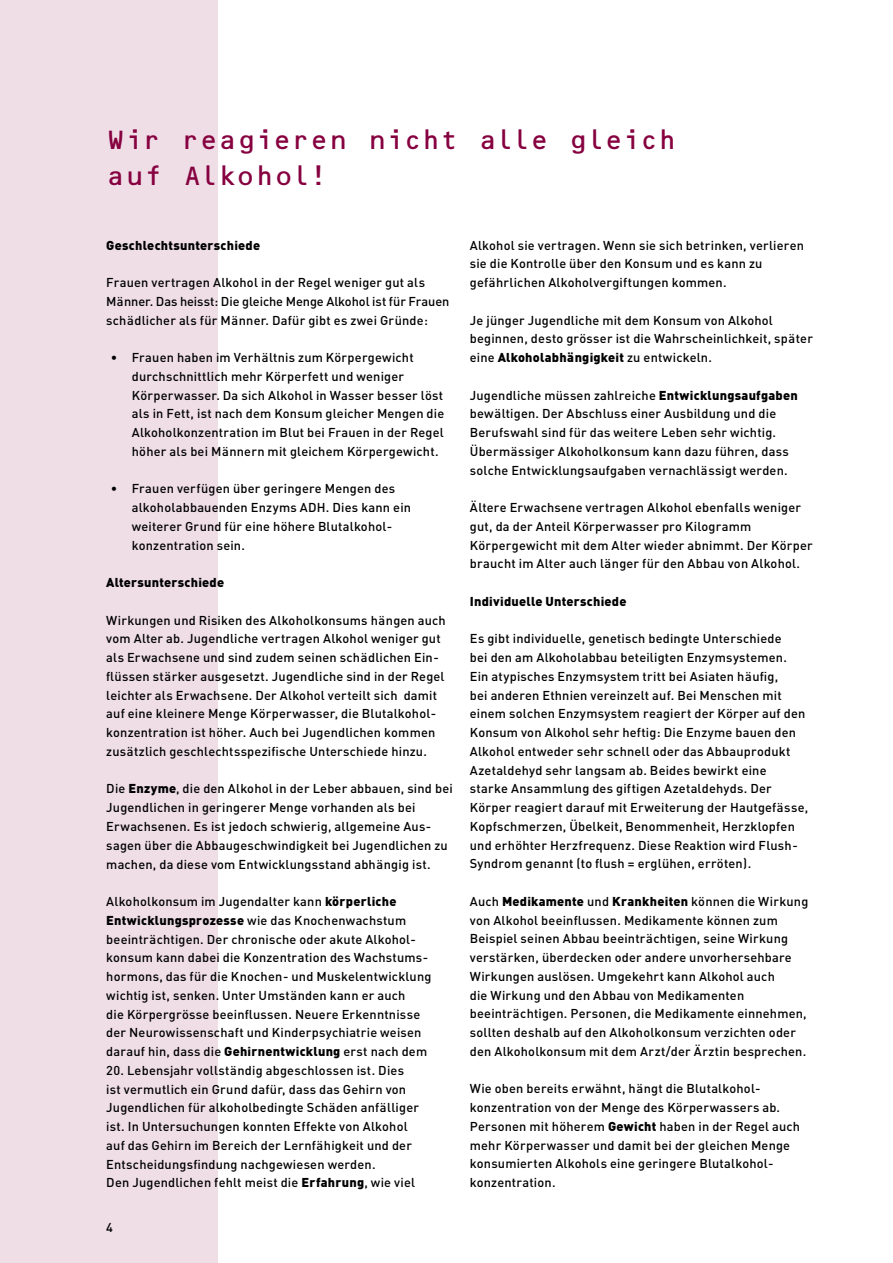
<style>
.page{position:relative;width:893px;height:1263px;background:#fff}
.page>*{position:absolute;margin:0;border:0;box-sizing:border-box;transform-origin:0 0}
.t1{font:27px/36px "OCRB";letter-spacing:-.055em;color:#860040}
.t2{font:500 12.75px/18.8px "DIN";letter-spacing:.015em;color:#000}
.t3{font:900 12.75px "DIN";letter-spacing:.02em;color:#000}
.s1{font-weight:900}
</style>
<div class="page">
<div style="left:0;top:0;width:218px;height:1263px;background:#efdee6"></div>
<h1 class="t1" style="left:106px;top:122px;width:573px">Wir reagieren nicht alle gleich auf Alkohol!</h1>
<p class="t3" style="left:106px;top:236px;width:155px">Geschlechtsunterschiede</p>
<p class="t2" style="left:106px;top:273px;width:345px">Frauen vertragen Alkohol in der Regel weniger gut als<br>Männer. Das heisst: Die gleiche Menge Alkohol ist für Frauen schädlicher als für Männer. Dafür gibt es zwei Gründe:</p>
<p class="t2" style="left:132px;top:348px;width:314px;text-indent:-21px">• Frauen haben im Verhältnis zum Körpergewicht durchschnittlich mehr Körperfett und weniger Körperwasser. Da sich Alkohol in Wasser besser löst als in Fett, ist nach dem Konsum gleicher Mengen die Alkoholkonzentration im Blut bei Frauen in der Regel höher als bei Männern mit gleichem Körpergewicht.</p>
<p class="t2" style="left:132px;top:479px;width:281px;text-indent:-21px">• Frauen verfügen über geringere Mengen des alkoholabbauenden Enzyms ADH. Dies kann ein weiterer Grund für eine höhere Blutalkohol&shy;konzentration sein.</p>
<p class="t3" style="left:106px;top:574px;width:119px">Altersunterschiede</p>
<p class="t2" style="left:106px;top:610px;width:341px">Wirkungen und Risiken des Alkoholkonsums hängen auch vom Alter ab. Jugendliche vertragen Alkohol weniger gut als Erwachsene und sind zudem seinen schädlichen Ein&shy;flüssen stärker ausgesetzt. Jugendliche sind in der Regel leichter als Erwachsene. Der Alkohol verteilt sich damit auf eine kleinere Menge Körperwasser, die Blutalkohol&shy;konzentration ist höher. Auch bei Jugendlichen kommen zusätzlich geschlechtsspezifische Unterschiede hinzu.</p>
<p class="t2" style="left:106px;top:779px;width:348px">Die <span class="s1">Enzyme</span>, die den Alkohol in der Leber abbauen, sind bei Jugendlichen in geringerer Menge vorhanden als bei Erwachsenen. Es ist jedoch schwierig, allgemeine Aus&shy;sagen über die Abbaugeschwindigkeit bei Jugendlichen zu machen, da diese vom Entwicklungsstand abhängig ist.</p>
<p class="t2" style="left:106px;top:891px;width:327px">Alkoholkonsum im Jugendalter kann <span class="s1">körperliche Entwicklungsprozesse</span> wie das Knochenwachstum beeinträchtigen. Der chronische oder akute Alkohol&shy;konsum kann dabei die Konzentration des Wachstums&shy;hormons, das für die Knochen- und Muskelentwicklung wichtig ist, senken. Unter Umständen kann er auch<br>die Körpergrösse beeinflussen. Neuere Erkenntnisse der Neurowissenschaft und Kinderpsychiatrie weisen darauf hin, dass die <span class="s1">Gehirnentwicklung</span> erst nach dem</p>
<p class="t2" style="left:106px;top:1060px;width:314px">20. Lebensjahr vollständig abgeschlossen ist. Dies ist vermutlich ein Grund dafür, dass das Gehirn von Jugendlichen für alkoholbedingte Schäden anfälliger ist. In Untersuchungen konnten Effekte von Alkohol auf das Gehirn im Bereich der Lernfähigkeit und der Entscheidungsfindung nachgewiesen werden.<br>Den Jugendlichen fehlt meist die <span class="s1">Erfahrung</span>, wie viel</p>
<p class="t2" style="left:106px;top:1218px;width:8px">4</p>
<p class="t2" style="left:470px;top:235px;width:336px">Alkohol sie vertragen. Wenn sie sich betrinken, verlieren sie die Kontrolle über den Konsum und es kann zu gefährlichen Alkoholvergiftungen kommen.</p>
<p class="t2" style="left:470px;top:310px;width:345px">Je jünger Jugendliche mit dem Konsum von Alkohol beginnen, desto grösser ist die Wahrscheinlichkeit, später eine <span class="s1">Alkoholabhängigkeit</span> zu entwickeln.</p>
<p class="t2" style="left:470px;top:385px;width:329px">Jugendliche müssen zahlreiche <span class="s1">Entwicklungsaufgaben </span>bewältigen. Der Abschluss einer Ausbildung und die Berufswahl sind für das weitere Leben sehr wichtig.<br>Übermässiger Alkoholkonsum kann dazu führen, dass solche Entwicklungsaufgaben vernachlässigt werden.</p>
<p class="t2" style="left:470px;top:498px;width:344px">Ältere Erwachsene vertragen Alkohol ebenfalls weniger gut, da der Anteil Körperwasser pro Kilogramm Körpergewicht mit dem Alter wieder abnimmt. Der Körper braucht im Alter auch länger für den Abbau von Alkohol.</p>
<p class="t3" style="left:470px;top:593px;width:158px">Individuelle Unterschiede</p>
<p class="t2" style="left:470px;top:629px;width:340px">Es gibt individuelle, genetisch bedingte Unterschiede<br>bei den am Alkoholabbau beteiligten Enzymsystemen.<br>Ein atypisches Enzymsystem tritt bei Asiaten häufig,<br>bei anderen Ethnien vereinzelt auf. Bei Menschen mit einem solchen Enzymsystem reagiert der Körper auf den Konsum von Alkohol sehr heftig: Die Enzyme bauen den Alkohol entweder sehr schnell oder das Abbauprodukt Azetaldehyd sehr langsam ab. Beides bewirkt eine<br>starke Ansammlung des giftigen Azetaldehyds. Der Körper reagiert darauf mit Erweiterung der Hautgefässe, Kopfschmerzen, Übelkeit, Benommenheit, Herzklopfen und erhöhter Herzfrequenz. Diese Reaktion wird Flush-Syndrom genannt (to flush = erglühen, erröten).</p>
<p class="t2" style="left:470px;top:891px;width:340px">Auch <span class="s1">Medikamente</span> und <span class="s1">Krankheiten</span> können die Wirkung von Alkohol beeinflussen. Medikamente können zum Beispiel seinen Abbau beeinträchtigen, seine Wirkung verstärken, überdecken oder andere unvorhersehbare Wirkungen auslösen. Umgekehrt kann Alkohol auch<br>die Wirkung und den Abbau von Medikamenten beeinträchtigen. Personen, die Medikamente einnehmen, sollten deshalb auf den Alkoholkonsum verzichten oder den Alkoholkonsum mit dem Arzt/der Ärztin besprechen.</p>
<p class="t2" style="left:470px;top:1079px;width:332px">Wie oben bereits erwähnt, hängt die Blutalkohol&shy;konzentration von der Menge des Körperwassers ab.<br>Personen mit höherem <span class="s1">Gewicht</span> haben in der Regel auch mehr Körperwasser und damit bei der gleichen Menge konsumierten Alkohols eine geringere Blutalkohol&shy;konzentration.</p>
</div>
